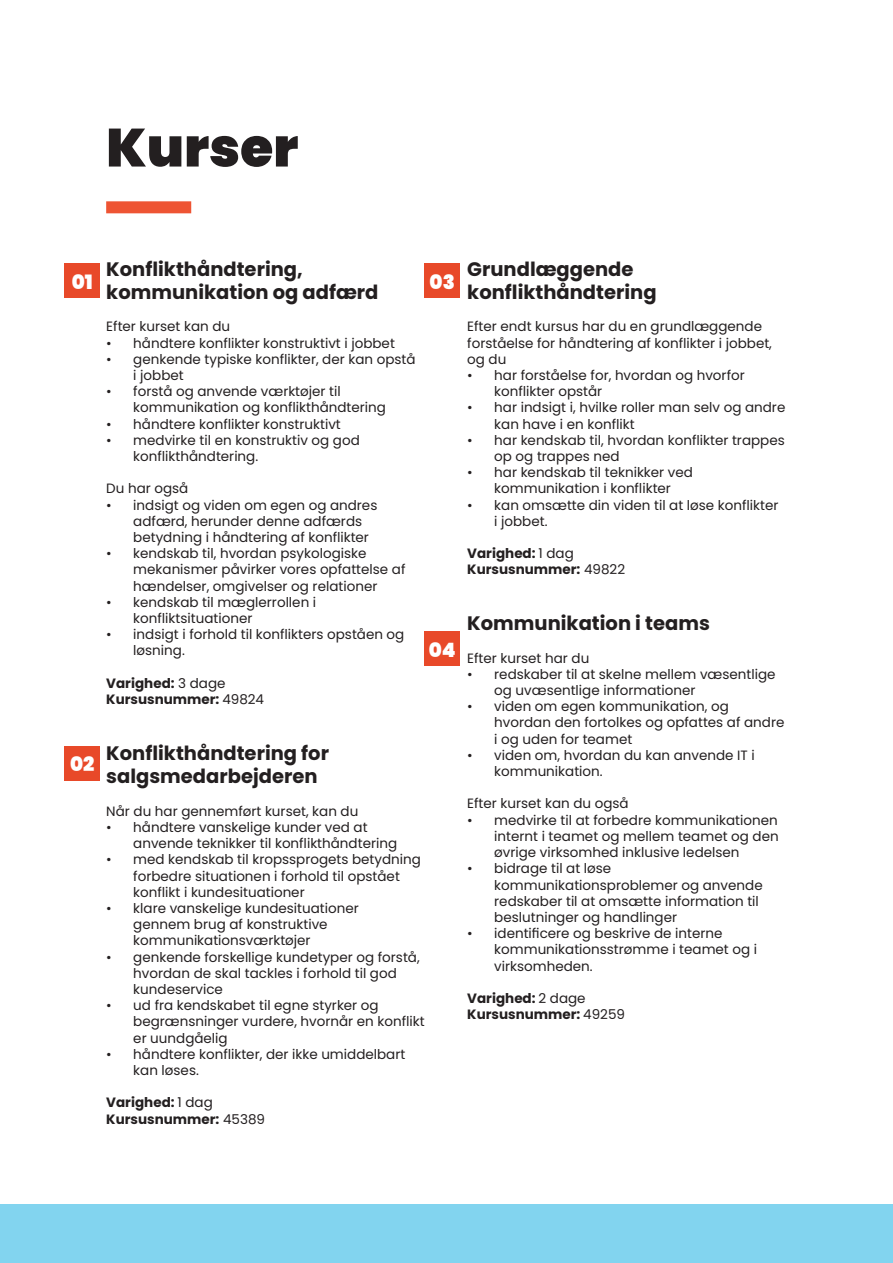
<style>
.page{position:relative;width:893px;height:1263px;background:#fff}
.page>*{position:absolute;margin:0;border:0;box-sizing:border-box;transform-origin:0 0}
.t1{font:900 53.7px "Poppins";color:#231f20}
.t2{font:900 19.8px "Poppins";color:#fff}
.t3{font:700 19.5px/23.4px "Poppins";color:#231f20}
.t4{font:13.5px/16.2px "Poppins";color:#231f20}
.t5{font:700 13.5px "Poppins";color:#231f20}
.s1{font-weight:400}
</style>
<div class="page">
<div style="left:106px;top:201px;width:85px;height:12px;background:#ee5433"></div>
<div style="left:65px;top:264px;width:35px;height:34px;background:#e84929"></div>
<div style="left:65px;top:746px;width:35px;height:34px;background:#e84929"></div>
<div style="left:425px;top:264px;width:35px;height:34px;background:#e84929"></div>
<div style="left:425px;top:631px;width:35px;height:35px;background:#e84929"></div>
<div style="left:0;top:1204px;width:893px;height:59px;background:#82d4ef"></div>
<p class="t1" style="left:106px;top:117px;width:194px">Kurser</p>
<p class="t2" style="left:72px;top:271px;width:22px">01</p>
<p class="t2" style="left:70px;top:753px;width:26px">02</p>
<p class="t3" style="left:106px;top:257px;width:274px">Konflikthåndtering, kommunikation og adfærd</p>
<p class="t4" style="left:106px;top:319px;width:125px">Efter kurset kan du</p>
<p class="t4" style="left:106px;top:335px;width:290px">• håndtere konflikter konstruktivt i jobbet</p>
<p class="t4" style="left:133px;top:351px;width:284px;text-indent:-27px">• genkende typiske konflikter, der kan opstå i jobbet</p>
<p class="t4" style="left:133px;top:383px;width:254px;text-indent:-27px">• forstå og anvende værktøjer til kommunikation og konflikthåndtering</p>
<p class="t4" style="left:106px;top:416px;width:236px">• håndtere konflikter konstruktivt</p>
<p class="t4" style="left:133px;top:432px;width:228px;text-indent:-27px">• medvirke til en konstruktiv og god konflikthåndtering.</p>
<p class="t4" style="left:106px;top:481px;width:84px">Du har også</p>
<p class="t4" style="left:133px;top:497px;width:246px;text-indent:-27px">• indsigt og viden om egen og andres adfærd, herunder denne adfærds betydning i håndtering af konflikter</p>
<p class="t4" style="left:133px;top:545px;width:274px;text-indent:-27px">• kendskab til, hvordan psykologiske mekanismer påvirker vores opfattelse af hændelser, omgivelser og relationer</p>
<p class="t4" style="left:133px;top:594px;width:184px;text-indent:-27px">• kendskab til mæglerrollen i konfliktsituationer</p>
<p class="t4" style="left:133px;top:626px;width:273px;text-indent:-27px">• indsigt i forhold til konflikters opståen og løsning.</p>
<p class="t5" style="left:106px;top:675px;width:121px">Varighed: <span class="s1">3 dage</span></p>
<p class="t5" style="left:106px;top:691px;width:159px">Kursusnummer: <span class="s1">49824</span></p>
<p class="t3" style="left:106px;top:741px;width:224px">Konflikthåndtering for salgsmedarbejderen</p>
<p class="t4" style="left:106px;top:803px;width:254px">Når du har gennemført kurset, kan du</p>
<p class="t4" style="left:133px;top:819px;width:265px;text-indent:-27px">• håndtere vanskelige kunder ved at anvende teknikker til konflikthåndtering</p>
<p class="t4" style="left:133px;top:851px;width:289px;text-indent:-27px">• med kendskab til kropssprogets betydning forbedre situationen i forhold til opstået konflikt i kundesituationer</p>
<p class="t4" style="left:133px;top:900px;width:227px;text-indent:-27px">• klare vanskelige kundesituationer gennem brug af konstruktive kommunikationsværktøjer</p>
<p class="t4" style="left:133px;top:949px;width:288px;text-indent:-27px">• genkende forskellige kundetyper og forstå, hvordan de skal tackles i forhold til god kundeservice</p>
<p class="t4" style="left:133px;top:997px;width:293px;text-indent:-27px">• ud fra kendskabet til egne styrker og begrænsninger vurdere, hvornår en konflikt er uundgåelig</p>
<p class="t4" style="left:133px;top:1046px;width:274px;text-indent:-27px">• håndtere konflikter, der ikke umiddelbart kan løses.</p>
<p class="t5" style="left:106px;top:1095px;width:108px">Varighed: <span class="s1">1 dag</span></p>
<p class="t5" style="left:106px;top:1111px;width:160px">Kursusnummer: <span class="s1">45389</span></p>
<p class="t2" style="left:430px;top:271px;width:27px">03</p>
<p class="t2" style="left:429px;top:638px;width:28px">04</p>
<p class="t3" style="left:467px;top:257px;width:191px">Grundlæggende konflikthåndtering</p>
<p class="t4" style="left:467px;top:319px;width:306px">Efter endt kursus har du en grundlæggende forståelse for håndtering af konflikter i jobbet, og du</p>
<p class="t4" style="left:494px;top:367px;width:252px;text-indent:-27px">• har forståelse for, hvordan og hvorfor konflikter opstår</p>
<p class="t4" style="left:494px;top:400px;width:293px;text-indent:-27px">• har indsigt i, hvilke roller man selv og andre kan have i en konflikt</p>
<p class="t4" style="left:494px;top:432px;width:292px;text-indent:-27px">• har kendskab til, hvordan konflikter trappes op og trappes ned</p>
<p class="t4" style="left:467px;top:464px;width:227px;text-align:center">• har kendskab til teknikker ved kommunikation i konflikter</p>
<p class="t4" style="left:494px;top:497px;width:286px;text-indent:-27px">• kan omsætte din viden til at løse konflikter i jobbet.</p>
<p class="t5" style="left:467px;top:546px;width:108px">Varighed: <span class="s1">1 dag</span></p>
<p class="t5" style="left:467px;top:562px;width:159px">Kursusnummer: <span class="s1">49822</span></p>
<p class="t3" style="left:467px;top:612px;width:244px">Kommunikation i teams</p>
<p class="t4" style="left:467px;top:650px;width:124px">Efter kurset har du</p>
<p class="t4" style="left:494px;top:666px;width:283px;text-indent:-27px">• redskaber til at skelne mellem væsentlige og uvæsentlige informationer</p>
<p class="t4" style="left:494px;top:698px;width:292px;text-indent:-27px">• viden om egen kommunikation, og hvordan den fortolkes og opfattes af andre i og uden for teamet</p>
<p class="t4" style="left:494px;top:747px;width:262px;text-indent:-27px">• viden om, hvordan du kan anvende IT i kommunikation.</p>
<p class="t4" style="left:467px;top:796px;width:163px">Efter kurset kan du også</p>
<p class="t4" style="left:494px;top:812px;width:286px;text-align:justify;text-indent:-27px">• medvirke til at forbedre kommunikationen internt i teamet og mellem teamet og den øvrige virksomhed inklusive ledelsen</p>
<p class="t4" style="left:494px;top:860px;width:270px;text-indent:-27px">• bidrage til at løse kommunikationsproblemer og anvende redskaber til at omsætte information til beslutninger og handlinger</p>
<p class="t4" style="left:494px;top:925px;width:264px;text-indent:-27px">• identificere og beskrive de interne kommunikationsstrømme i teamet og i virksomheden.</p>
<p class="t5" style="left:467px;top:990px;width:120px">Varighed: <span class="s1">2 dage</span></p>
<p class="t5" style="left:467px;top:1006px;width:159px">Kursusnummer: <span class="s1">49259</span></p>
</div>
